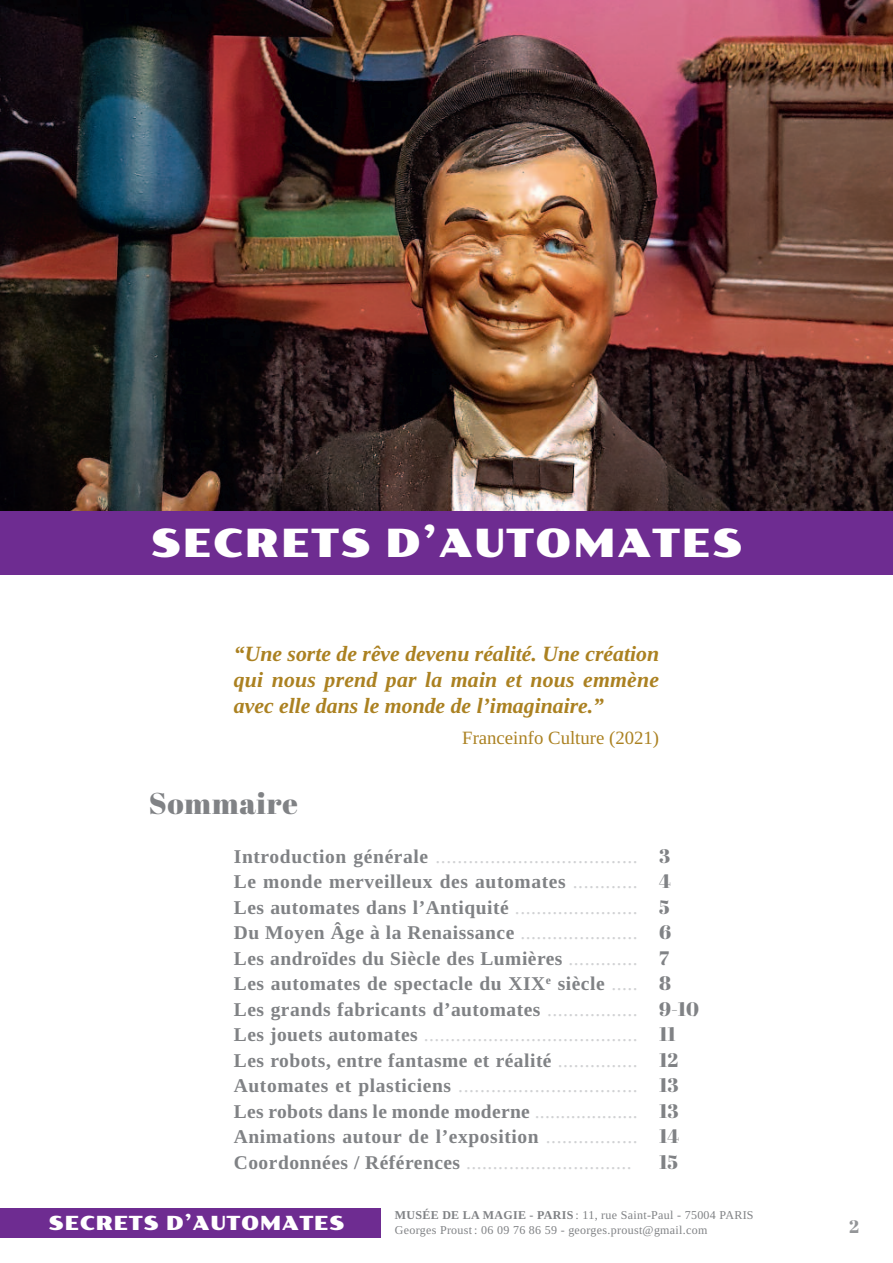
<style>
.page{position:relative;width:893px;height:1263px;background:#fff}
.page>*{position:absolute;margin:0;border:0;box-sizing:border-box;transform-origin:0 0}
.t1{font:39px "Poller One";letter-spacing:.025em;color:#fff}
.t2{font:30px "Abril Fatface";letter-spacing:.025em;color:#808285}
.t3{font:italic 700 21.75px/26.1px "Tinos";color:#ab8121;text-align:justify}
.t4{font:700 19.5px/25.5px "Tinos";letter-spacing:.03em;color:#808285;text-align:justify}
.t5{font:19.5px/25.5px "Abril Fatface";color:#808285}
.t6{font:19.5px "Poller One";letter-spacing:.025em;color:#fff}
.t7{font:18.75px "Tinos";color:#ab8121}
.t8{font:18px "Abril Fatface";color:#939598}
.t9{font:12px/14.4px "Tinos";letter-spacing:.025em;color:#808285}
.s1{font-weight:400;color:#d1d2d4}
.s2{font-weight:700}
</style>
<div class="page">
<div style="left:0;top:0;width:893px;height:574px;background:#6e2c91"></div>
<img style="left:0;top:0;width:893px;height:510px">
<div style="left:0;top:1208px;width:381px;height:29px;background:#6e2c91"></div>
<h1 class="t1" style="left:150px;top:521px;width:594px">SECRETS D’AUTOMATES</h1>
<p class="t3" style="left:234px;top:640px;width:427px">“Une sorte de rêve devenu réalité. Une création qui nous prend par la main et nous emmène avec elle dans le monde de l’imaginaire.”</p>
<p class="t7" style="left:462px;top:726px;width:198px">Franceinfo Culture (2021)</p>
<h2 class="t2" style="left:149px;top:782px;width:150px">Sommaire</h2>
<p class="t4" style="left:234px;top:843px;width:405px">Introduction générale <span class="s1">.....................................<br></span>Le monde merveilleux des automates <span class="s1">............<br></span>Les automates dans l’Antiquité <span class="s1">.......................<br></span>Du Moyen Âge à la Renaissance <span class="s1">......................<br></span>Les androïdes du Siècle des Lumières <span class="s1">.............<br></span>Les automates de spectacle du XIX<sup>e</sup> siècle <span class="s1">.....<br></span>Les grands fabricants d’automates <span class="s1">.................<br></span>Les jouets automates <span class="s1">........................................<br></span>Les robots, entre fantasme et réalité <span class="s1">...............<br></span>Automates et plasticiens <span class="s1">.................................<br></span>Les robots dans le monde moderne <span class="s1">....................<br></span>Animations autour de l’exposition <span class="s1">.................<br></span>Coordonnées / Références <span class="s1">...............................</span></p>
<p class="t5" style="left:659px;top:842px;width:42px">3<br>4<br>5<br>6<br>7<br>8<br>9-10<br>11<br>12<br>13<br>13<br>14<br>15</p>
<p class="t6" style="left:49px;top:1211px;width:298px">SECRETS D’AUTOMATES</p>
<p class="t9" style="left:395px;top:1208px;width:360px"><span class="s2">MUSÉE DE LA MAGIE - PARIS</span> : 11, rue Saint-Paul - 75004 PARIS<br>Georges Proust : 06 09 76 86 59 - georges.proust@gmail.com</p>
<p class="t8" style="left:849px;top:1214px;width:11px">2</p>
</div>
